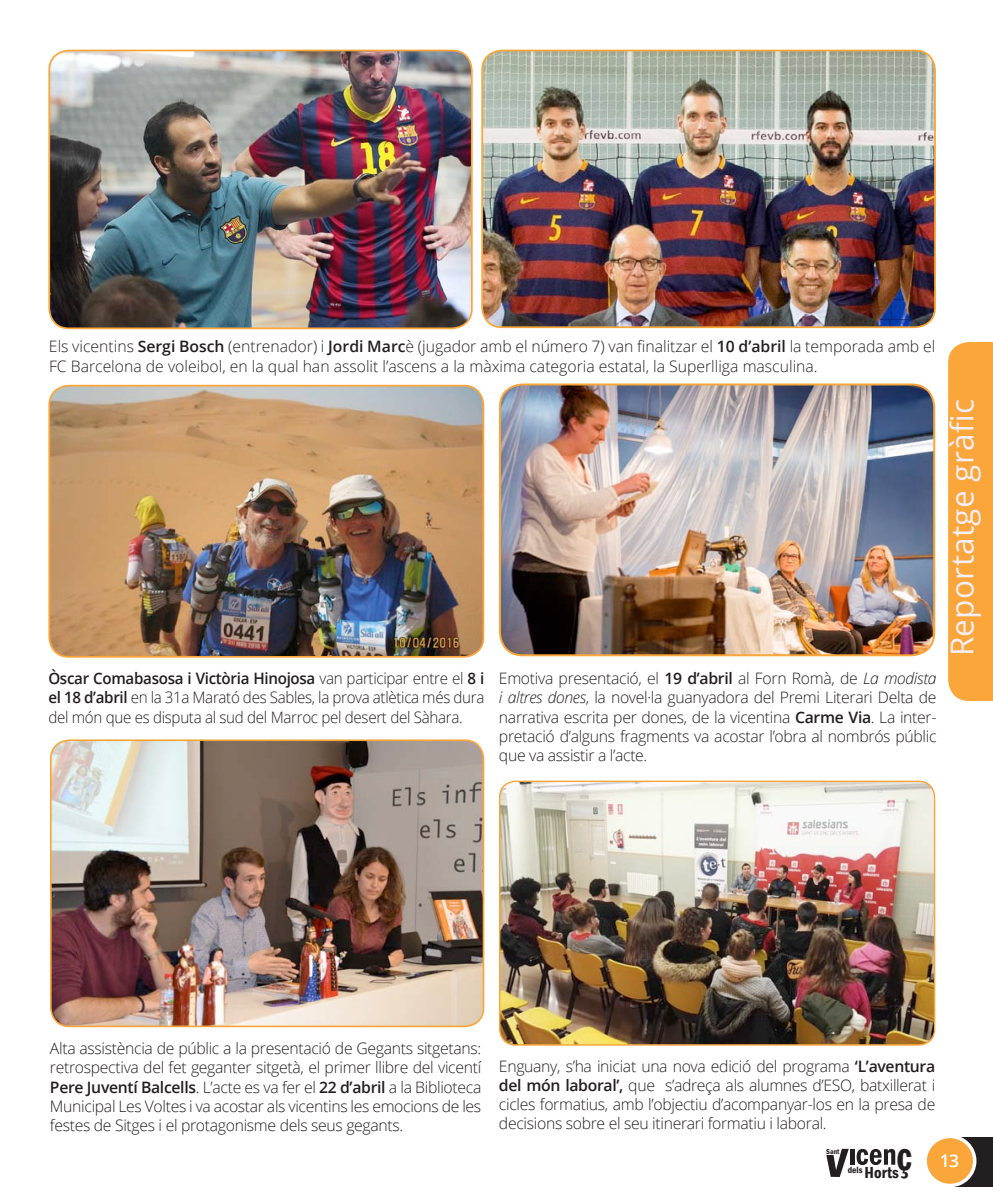
<style>
.page{position:relative;width:993px;height:1191px;background:#fff}
.page>*{position:absolute;margin:0;border:0;box-sizing:border-box;transform-origin:0 0}
.t1{font:42.35px "Franklin Gothic LT Demi Cmpr";color:#231f20;scale:.94 1}
.t2{font:31.5px "Open Sans";letter-spacing:.01em;color:#f4eff7}
.t3{font:600 17.5px "Open Sans";color:#fff}
.t4{font:600 condensed 16.45px "Franklin Gothic LT";color:#231f20}
.t5{font:300 15.75px/19.2px "Open Sans";letter-spacing:-.02em;color:#231f20;text-align:justify}
.t6{font:300 15.75px/19.2px "Open Sans";color:#231f20}
.t7{font:300 15.75px/19.2px "Open Sans";letter-spacing:-.02em;color:#231f20;text-align:justify;scale:.96 1}
.t8{font:600 condensed 7.52px "Franklin Gothic LT";color:#231f20}
.s1{font-weight:600}
.s2{font-style:italic}
</style>
<div class="page">
<div style="left:948px;top:342px;width:44px;height:359px;background:#faa63b"></div>
<div style="left:849px;top:1149px;width:5px;height:15px;background:#231f20"></div>
<svg style="left:856px;top:1148px;width:38px;height:17px"></svg>
<svg style="left:826px;top:1148px;width:22px;height:29px"></svg>
<div style="left:950px;top:1137px;width:42px;height:49px;background:#231f20"></div>
<div style="left:924px;top:1136px;width:50px;height:49px;background:#faa63b;border-radius:50%"></div>
<div style="left:923px;top:1134px;width:53px;height:53px;border:4px solid #fff;border-radius:50%"></div>
<img style="left:50px;top:386px;width:433px;height:271px">
<div style="left:48px;top:385px;width:436px;height:272px;border:2px solid #faa63b;border-radius:20px"></div>
<img style="left:49px;top:50px;width:422px;height:278px">
<div style="left:48px;top:50px;width:424px;height:279px;border:2px solid #faa63b;border-radius:20px"></div>
<img style="left:482px;top:50px;width:452px;height:277px">
<div style="left:481px;top:50px;width:454px;height:278px;border:2px solid #faa63b;border-radius:20px"></div>
<img style="left:500px;top:384px;width:433px;height:271px">
<div style="left:499px;top:383px;width:435px;height:273px;border:2px solid #faa63b;border-radius:23px"></div>
<img style="left:53px;top:742px;width:430px;height:284px">
<div style="left:50px;top:739px;width:434px;height:288px;border:2px solid #faa63b;border-radius:19px"></div>
<img style="left:499px;top:781px;width:435px;height:263px">
<div style="left:499px;top:780px;width:435px;height:265px;border:1px solid #faa63b;border-radius:16px"></div>
<p class="t6" style="left:49px;top:337px;width:887px">Els vicentins <span class="s1">Sergi Bosch</span> (entrenador) i <span class="s1">Jordi Marc</span>è (jugador amb el número 7) van finalitzar el <span class="s1">10 d’abril</span> la temporada amb el<br>FC Barcelona de voleibol, en la qual han assolit l’ascens a la màxima categoria estatal, la Superlliga masculina.</p>
<p class="t7" style="left:48px;top:668px;width:455px"><span class="s1">Òscar Comabasosa i Victòria Hinojosa</span> van participar entre el <span class="s1">8 i el 18 d’abril</span> en la 31a Marató des Sables, la prova atlètica més dura del món que es disputa al sud del Marroc pel desert del Sàhara.</p>
<p class="t5" style="left:499px;top:668px;width:439px">Emotiva presentació, el <span class="s1">19 d’abril</span> al Forn Romà, de <span class="s2">La modista i altres dones</span>, la novel·la guanyadora del Premi Literari Delta de narrativa escrita per dones, de la vicentina <span class="s1">Carme Via</span>. La inter&shy;pretació d’alguns fragments va acostar l’obra al nombrós públic que va assistir a l’acte.</p>
<h2 class="t2" style="left:940px;top:656px;width:259px;rotate:-90deg">Reportatge gràfic</h2>
<p class="t5" style="left:50px;top:1038px;width:433px">Alta assistència de públic a la presentació de Gegants sitgetans: retrospectiva del fet geganter sitgetà, el primer llibre del vicentí <span class="s1">Pere Juventí Balcells</span>. L’acte es va fer el <span class="s1">22 d’abril</span> a la Biblioteca Municipal Les Voltes i va acostar als vicentins les emocions de les festes de Sitges i el protagonisme dels seus gegants.</p>
<p class="t5" style="left:499px;top:1056px;width:438px">Enguany, s’ha iniciat una nova edició del programa <span class="s1">‘L’aventura del món laboral’,</span> que s’adreça als alumnes d’ESO, batxillerat i cicles formatius, amb l’objectiu d’acompanyar-los en la presa de decisions sobre el seu itinerari formatiu i laboral.</p>
<p class="t8" style="left:826px;top:1147px;width:15px">Sant</p>
<h1 class="t1" style="left:896px;top:1133px;width:17px">ç</h1>
<p class="t3" style="left:939px;top:1148px;width:21px">13</p>
<p class="t4" style="left:847px;top:1162px;width:53px"><sup>dels</sup> Horts</p>
</div>
